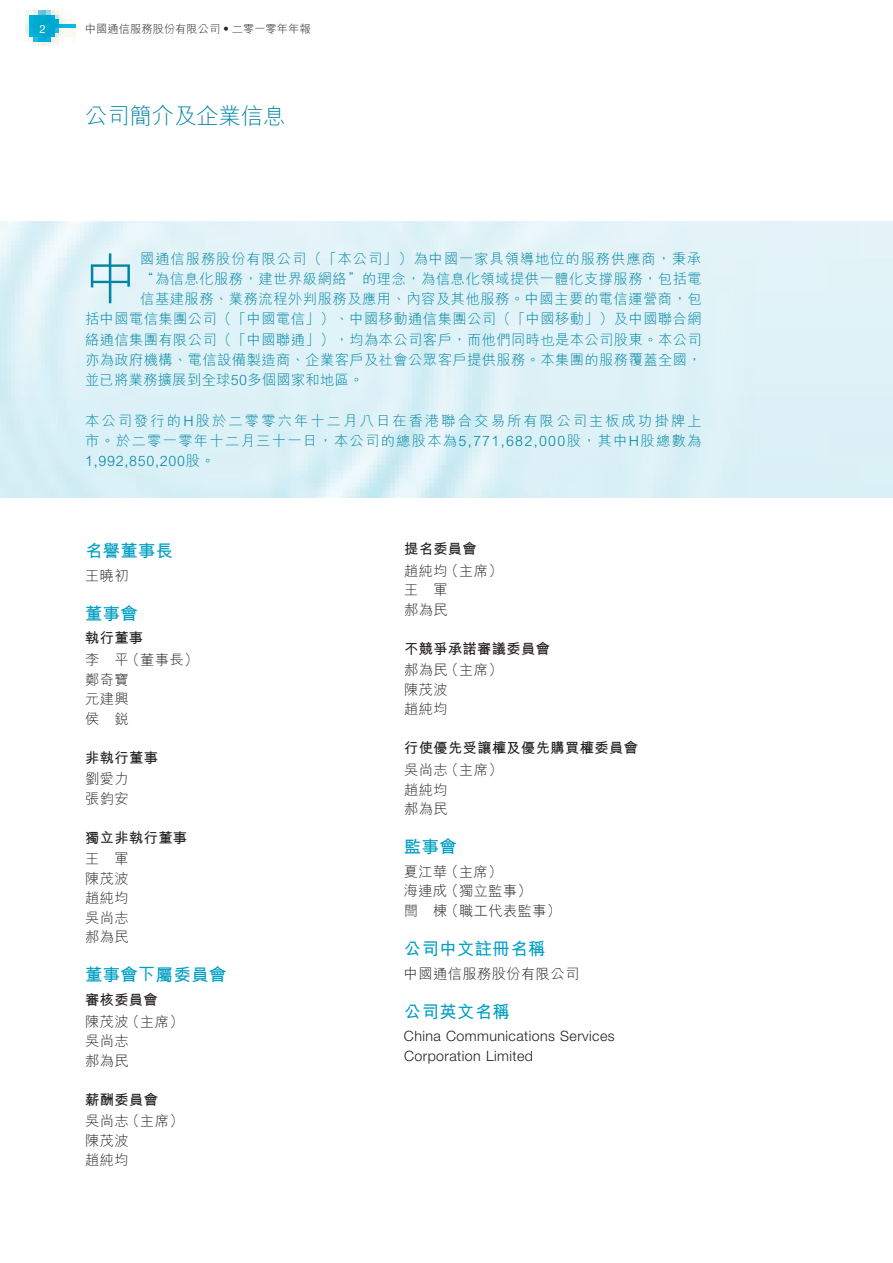
<style>
.page{position:relative;width:893px;height:1263px;background:#fff}
.page>*{position:absolute;margin:0;border:0;box-sizing:border-box;transform-origin:0 0}
.t1{font:300 54px "M Hei HK";color:#0085a2}
.t2{font:300 22.5px "M Hei HK";letter-spacing:-.01em;color:#0085a2}
.t3{font:700 17.25px "M Hei HK";letter-spacing:.03em;color:#009fc3}
.t4{font:300 14.25px/20.2px "M Hei HK";letter-spacing:.04em;color:#0085a2;text-align:justify}
.t5{font:300 14.25px/19.5px "M Hei HK";letter-spacing:.03em;color:#231f20}
.t6{font:700 14.25px "M Hei HK";letter-spacing:.03em;color:#231f20}
.t7{font:300 14.25px/19.5px "Helvetica Neue LT Std";letter-spacing:.03em;color:#231f20}
.t8{font:300 14.25px "M Hei HK";letter-spacing:.065em;color:#0085a2}
.t9{font:300 11.25px "M Hei HK";letter-spacing:.005em;color:#231f20}
.t10{font:11.25px "Helvetica Neue LT Std";color:#fff}
</style>
<div class="page">
<img style="left:26px;top:11px;width:49px;height:34px">
<p class="t10" style="left:39px;top:22px;width:8px">2</p>
<p class="t9" style="left:85px;top:21px;width:227px">中國通信服務股份有限公司‧二零一零年年報</p>
<h2 class="t2" style="left:85px;top:100px;width:202px">公司簡介及企業信息</h2>
<h1 class="t1" style="left:85px;top:241px;width:55px">中</h1>
<p class="t8" style="left:140px;top:248px;width:563px">國通信服務股份有限公司（「本公司」）為中國一家具領導地位的服務供應商，秉承</p>
<p class="t4" style="left:140px;top:268px;width:563px">“為信息化服務，建世界級網絡”的理念，為信息化領域提供一體化支撐服務，包括電</p>
<p class="t4" style="left:140px;top:288px;width:563px">信基建服務、業務流程外判服務及應用、內容及其他服務。中國主要的電信運營商，包</p>
<p class="t4" style="left:85px;top:308px;width:618px">括中國電信集團公司（「中國電信」）、中國移動通信集團公司（「中國移動」）及中國聯合網</p>
<p class="t4" style="left:85px;top:329px;width:618px">絡通信集團有限公司（「中國聯通」），均為本公司客戶，而他們同時也是本公司股東。本公司</p>
<p class="t4" style="left:85px;top:349px;width:618px">亦為政府機構、電信設備製造商、企業客戶及社會公眾客戶提供服務。本集團的服務覆蓋全國，</p>
<p class="t4" style="left:85px;top:369px;width:280px">並已將業務擴展到全球50多個國家和地區。</p>
<p class="t4" style="left:85px;top:410px;width:618px">本公司發行的H股於二零零六年十二月八日在香港聯合交易所有限公司主板成功掛牌上市。於二零一零年十二月三十一日，本公司的總股本為5,771,682,000股，其中H股總數為1,992,850,200股。</p>
<p class="t3" style="left:85px;top:538px;width:90px">名譽董事長</p>
<p class="t5" style="left:85px;top:565px;width:45px">王曉初</p>
<p class="t3" style="left:85px;top:601px;width:54px">董事會</p>
<p class="t6" style="left:85px;top:628px;width:60px">執行董事</p>
<p class="t5" style="left:85px;top:649px;width:115px">李 平（董事長）鄭奇寶<br>元建興<br>侯 銳</p>
<p class="t6" style="left:85px;top:747px;width:74px">非執行董事</p>
<p class="t5" style="left:85px;top:769px;width:45px">劉愛力張鈞安</p>
<p class="t6" style="left:85px;top:827px;width:104px">獨立非執行董事</p>
<p class="t5" style="left:85px;top:849px;width:45px;text-align:justify">王 軍陳茂波趙純均吳尚志郝為民</p>
<p class="t3" style="left:85px;top:962px;width:143px">董事會下屬委員會</p>
<p class="t6" style="left:85px;top:989px;width:74px">審核委員會</p>
<p class="t5" style="left:85px;top:1011px;width:100px">陳茂波（主席）吳尚志<br>郝為民</p>
<p class="t6" style="left:85px;top:1089px;width:74px">薪酬委員會</p>
<p class="t5" style="left:85px;top:1111px;width:100px">吳尚志（主席）陳茂波<br>趙純均</p>
<p class="t6" style="left:404px;top:539px;width:74px">提名委員會</p>
<p class="t5" style="left:404px;top:560px;width:100px">趙純均（主席）王 軍<br>郝為民</p>
<p class="t6" style="left:404px;top:638px;width:148px">不競爭承諾審議委員會</p>
<p class="t5" style="left:404px;top:660px;width:100px">郝為民（主席）陳茂波<br>趙純均</p>
<p class="t6" style="left:404px;top:738px;width:235px">行使優先受讓權及優先購買權委員會</p>
<p class="t5" style="left:404px;top:759px;width:100px">吳尚志（主席）趙純均<br>郝為民</p>
<p class="t3" style="left:404px;top:834px;width:54px">監事會</p>
<p class="t5" style="left:404px;top:861px;width:159px">夏江華（主席）<br>海連成（獨立監事）<br>閆 棟（職工代表監事）</p>
<p class="t3" style="left:404px;top:936px;width:143px">公司中文註冊名稱</p>
<p class="t5" style="left:404px;top:963px;width:177px">中國通信服務股份有限公司</p>
<p class="t3" style="left:404px;top:999px;width:107px">公司英文名稱</p>
<p class="t7" style="left:404px;top:1026px;width:212px">China Communications Services<br>Corporation Limited</p>
</div>
